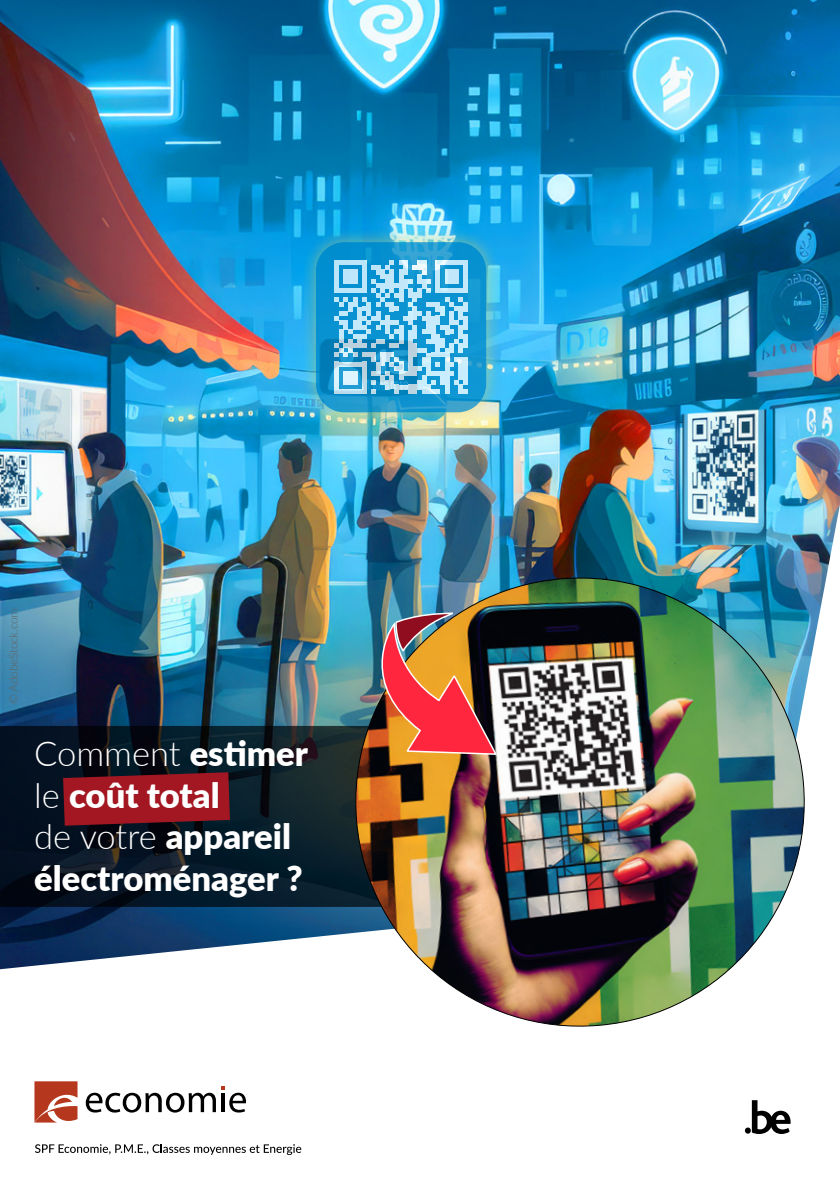
<style>
.page{position:relative;width:840px;height:1191px;background:#fff}
.page>*{position:absolute;margin:0;border:0;box-sizing:border-box;transform-origin:0 0}
.t1{font:900 34.6px "Lato";color:#fff}
.t2{font:300 34.6px "Lato";color:#fff}
.t3{font:300 12px "Lato";letter-spacing:-.02em;color:#636363}
.s1{font-weight:900}
.s2{font-weight:300}
</style>
<div class="page">
<img style="left:0;top:0;width:839px;height:969px">
<svg style="left:86px;top:1086px;width:160px;height:26px"></svg>
<svg style="left:35px;top:1144px;width:266px;height:11px"></svg>
<svg style="left:34px;top:1081px;width:43px;height:42px"></svg>
<svg style="left:744px;top:1100px;width:46px;height:34px"></svg>
<svg style="left:0;top:726px;width:345px;height:181px;background:#081824"></svg>
<svg style="left:63px;top:772px;width:167px;height:53px;background:#911621"></svg>
<img style="left:345px;top:568px;width:468px;height:459px">
<div style="left:300px;top:227px;width:201px;height:200px;background:#f5d44a;opacity:.75"></div>
<svg style="left:316px;top:242px;width:170px;height:170px;background:#1294cf"></svg>
<svg style="left:334px;top:260px;width:133px;height:134px;background:#70bfe3"></svg>
<img style="left:360px;top:612px;width:137px;height:144px">
<p class="t3" style="left:5px;top:704px;width:98px;rotate:-90deg">© AdobeStock.com</p>
<p class="t2" style="left:34px;top:729px;width:275px">Comment <span class="s1">estimer</span></p>
<p class="t1" style="left:34px;top:769px;width:187px"><span class="s2">le</span> coût total</p>
<p class="t1" style="left:34px;top:810px;width:258px"><span class="s2">de votre</span> appareil</p>
<p class="t1" style="left:34px;top:852px;width:270px">électroménager ?</p>
</div>
